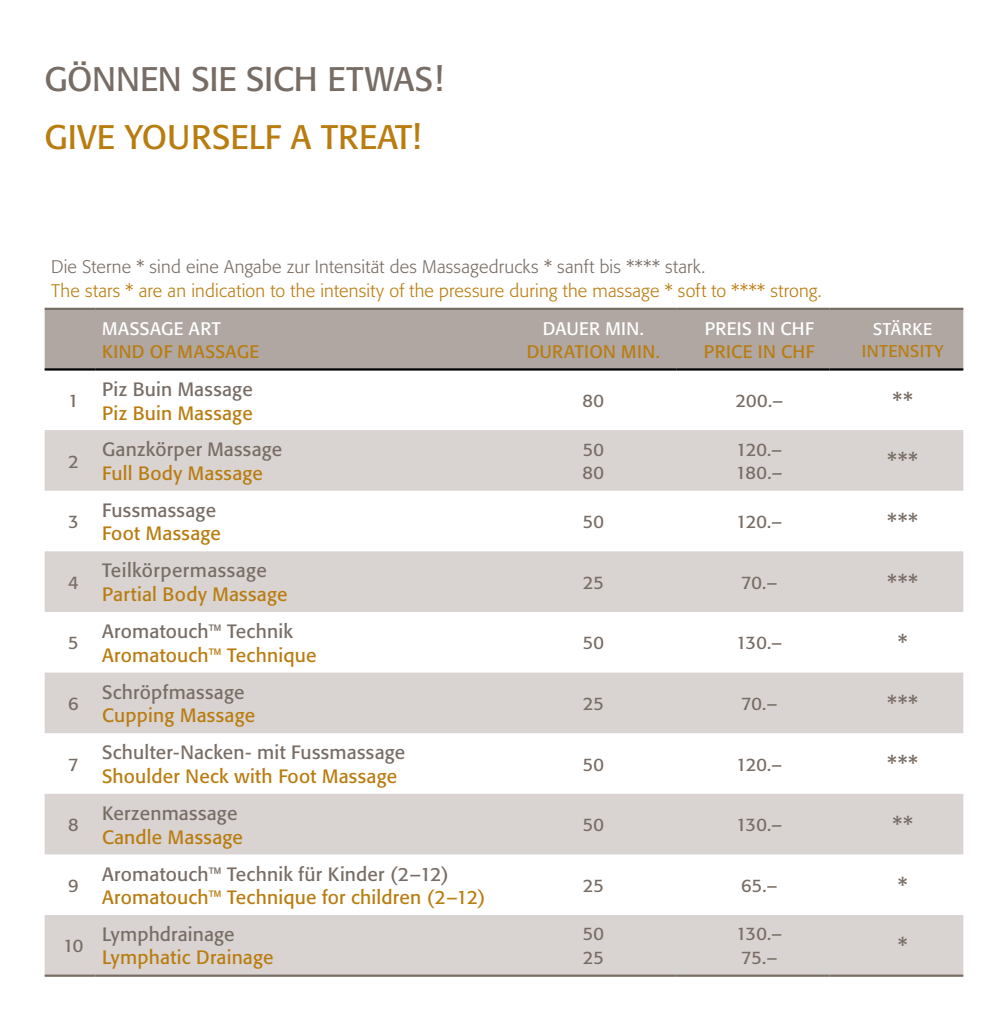
<style>
.page{position:relative;width:1008px;height:1021px;background:#fff}
.page>*{position:absolute;margin:0;border:0;box-sizing:border-box;transform-origin:0 0}
.t1{font:33.75px "Formata";letter-spacing:-.005em;color:#786d65}
.t2{font:33.75px "Formata";color:#b97c0f}
.t3{font:22.5px "Formata";color:#786d65}
.t4{font:19.12px "Formata";letter-spacing:.01em;color:#b97c0f}
.t5{font:19.12px "Formata";letter-spacing:.01em;color:#786d65}
.t6{font:18px/23.6px "Formata";letter-spacing:.01em;color:#786d65}
.t7{font:300 18px "Formata";letter-spacing:.01em;color:#b97c0f}
.t8{font:300 18px "Formata";letter-spacing:.01em;color:#786d65}
.t9{font:18px "Formata";letter-spacing:.02em;color:#b97c0f}
.t10{font:18px "Formata";letter-spacing:.02em;color:#fff}
.t11{font:16.88px "Formata";letter-spacing:.03em;color:#b97c0f}
.t12{font:16.88px "Formata";letter-spacing:.03em;color:#fff}
</style>
<div class="page">
<div style="left:45px;top:310px;width:918px;height:58px;background:#b0a7a2"></div>
<svg style="left:45px;top:430px;width:918px;height:544px;fill:#d9d4d2"></svg>
<hr style="left:45px;top:974px;width:51px;height:2px;background:#786d65">
<hr style="left:96px;top:974px;width:408px;height:2px;background:#786d65">
<hr style="left:504px;top:974px;width:172px;height:2px;background:#786d65">
<hr style="left:676px;top:974px;width:153px;height:2px;background:#786d65">
<hr style="left:829px;top:974px;width:134px;height:2px;background:#786d65">
<hr style="left:45px;top:308px;width:51px;height:2px;background:#786d65">
<hr style="left:96px;top:308px;width:408px;height:2px;background:#786d65">
<hr style="left:504px;top:308px;width:172px;height:2px;background:#786d65">
<hr style="left:676px;top:308px;width:153px;height:2px;background:#786d65">
<hr style="left:829px;top:308px;width:134px;height:2px;background:#786d65">
<hr style="left:45px;top:368px;width:51px;height:2px;background:#000">
<hr style="left:96px;top:368px;width:408px;height:2px;background:#000">
<hr style="left:504px;top:368px;width:172px;height:2px;background:#000">
<hr style="left:676px;top:368px;width:153px;height:2px;background:#000">
<hr style="left:829px;top:368px;width:134px;height:2px;background:#000">
<h1 class="t1" style="left:45px;top:58px;width:400px">GÖNNEN SIE SICH ETWAS!</h1>
<h1 class="t2" style="left:45px;top:117px;width:378px">GIVE YOURSELF A TREAT!</h1>
<p class="t8" style="left:51px;top:256px;width:655px">Die Sterne * sind eine Angabe zur Intensität des Massagedrucks * sanft bis **** stark.</p>
<p class="t7" style="left:51px;top:280px;width:772px">The stars * are an indication to the intensity of the pressure during the massage * soft to **** strong.</p>
<p class="t10" style="left:102px;top:318px;width:120px">MASSAGE ART</p>
<p class="t9" style="left:102px;top:340px;width:159px">KIND OF MASSAGE</p>
<p class="t10" style="left:705px;top:318px;width:110px">PREIS IN CHF</p>
<p class="t9" style="left:704px;top:340px;width:112px">PRICE IN CHF</p>
<p class="t10" style="left:543px;top:318px;width:103px">DAUER MIN.</p>
<p class="t9" style="left:527px;top:340px;width:134px">DURATION MIN.</p>
<p class="t12" style="left:873px;top:318px;width:61px">STÄRKE</p>
<p class="t11" style="left:862px;top:341px;width:83px">INTENSITY</p>
<p class="t6" style="left:68px;top:389px;width:12px">1</p>
<p class="t5" style="left:102px;top:378px;width:152px">Piz Buin Massage</p>
<p class="t4" style="left:102px;top:401px;width:152px">Piz Buin Massage</p>
<p class="t6" style="left:582px;top:389px;width:23px">80</p>
<p class="t6" style="left:735px;top:389px;width:49px">200.–</p>
<p class="t3" style="left:892px;top:387px;width:22px">**</p>
<p class="t6" style="left:68px;top:449px;width:12px">2</p>
<p class="t5" style="left:102px;top:438px;width:182px">Ganzkörper Massage</p>
<p class="t4" style="left:102px;top:461px;width:162px">Full Body Massage</p>
<p class="t6" style="left:582px;top:437px;width:23px">50<br>80</p>
<p class="t6" style="left:736px;top:437px;width:48px">120.–<br>180.–</p>
<p class="t3" style="left:887px;top:447px;width:32px">***</p>
<p class="t6" style="left:68px;top:510px;width:12px">3</p>
<p class="t5" style="left:102px;top:498px;width:115px">Fussmassage</p>
<p class="t4" style="left:102px;top:522px;width:120px">Foot Massage</p>
<p class="t6" style="left:583px;top:510px;width:23px">50</p>
<p class="t6" style="left:736px;top:510px;width:47px">120.–</p>
<p class="t3" style="left:887px;top:508px;width:32px">***</p>
<p class="t6" style="left:68px;top:570px;width:12px">4</p>
<p class="t5" style="left:102px;top:559px;width:166px">Teilkörpermassage</p>
<p class="t4" style="left:102px;top:582px;width:187px">Partial Body Massage</p>
<p class="t6" style="left:583px;top:570px;width:23px">25</p>
<p class="t6" style="left:741px;top:570px;width:37px">70.–</p>
<p class="t3" style="left:887px;top:569px;width:32px">***</p>
<p class="t6" style="left:68px;top:631px;width:12px">5</p>
<p class="t5" style="left:102px;top:619px;width:192px">Aromatouch™ Technik</p>
<p class="t4" style="left:102px;top:643px;width:216px">Aromatouch™ Technique</p>
<p class="t6" style="left:583px;top:631px;width:23px">50</p>
<p class="t6" style="left:736px;top:631px;width:47px">130.–</p>
<p class="t3" style="left:898px;top:629px;width:11px">*</p>
<p class="t6" style="left:68px;top:691px;width:12px">6</p>
<p class="t5" style="left:102px;top:680px;width:144px">Schröpfmassage</p>
<p class="t4" style="left:102px;top:704px;width:155px">Cupping Massage</p>
<p class="t6" style="left:583px;top:691px;width:23px">25</p>
<p class="t6" style="left:741px;top:691px;width:37px">70.–</p>
<p class="t3" style="left:887px;top:690px;width:32px">***</p>
<p class="t6" style="left:68px;top:752px;width:12px">7</p>
<p class="t5" style="left:102px;top:741px;width:305px">Schulter-Nacken- mit Fussmassage</p>
<p class="t4" style="left:102px;top:764px;width:297px">Shoulder Neck with Foot Massage</p>
<p class="t6" style="left:583px;top:752px;width:23px">50</p>
<p class="t6" style="left:736px;top:752px;width:47px">120.–</p>
<p class="t3" style="left:887px;top:750px;width:32px">***</p>
<p class="t6" style="left:68px;top:813px;width:12px">8</p>
<p class="t5" style="left:102px;top:801px;width:137px">Kerzenmassage</p>
<p class="t4" style="left:102px;top:825px;width:142px">Candle Massage</p>
<p class="t6" style="left:583px;top:813px;width:23px">50</p>
<p class="t6" style="left:736px;top:813px;width:47px">130.–</p>
<p class="t3" style="left:892px;top:811px;width:22px">**</p>
<p class="t6" style="left:68px;top:873px;width:12px">9</p>
<p class="t5" style="left:102px;top:862px;width:348px">Aromatouch™ Technik für Kinder (2–12)</p>
<p class="t4" style="left:102px;top:885px;width:385px">Aromatouch™ Technique for children (2–12)</p>
<p class="t6" style="left:583px;top:873px;width:23px">25</p>
<p class="t6" style="left:741px;top:873px;width:38px">65.–</p>
<p class="t3" style="left:898px;top:872px;width:11px">*</p>
<p class="t6" style="left:63px;top:933px;width:22px">10</p>
<p class="t5" style="left:102px;top:922px;width:134px">Lymphdrainage</p>
<p class="t4" style="left:102px;top:945px;width:173px">Lymphatic Drainage</p>
<p class="t6" style="left:583px;top:921px;width:23px">50<br>25</p>
<p class="t6" style="left:736px;top:921px;width:47px">130.–<br>75.–</p>
<p class="t3" style="left:898px;top:932px;width:11px">*</p>
</div>
